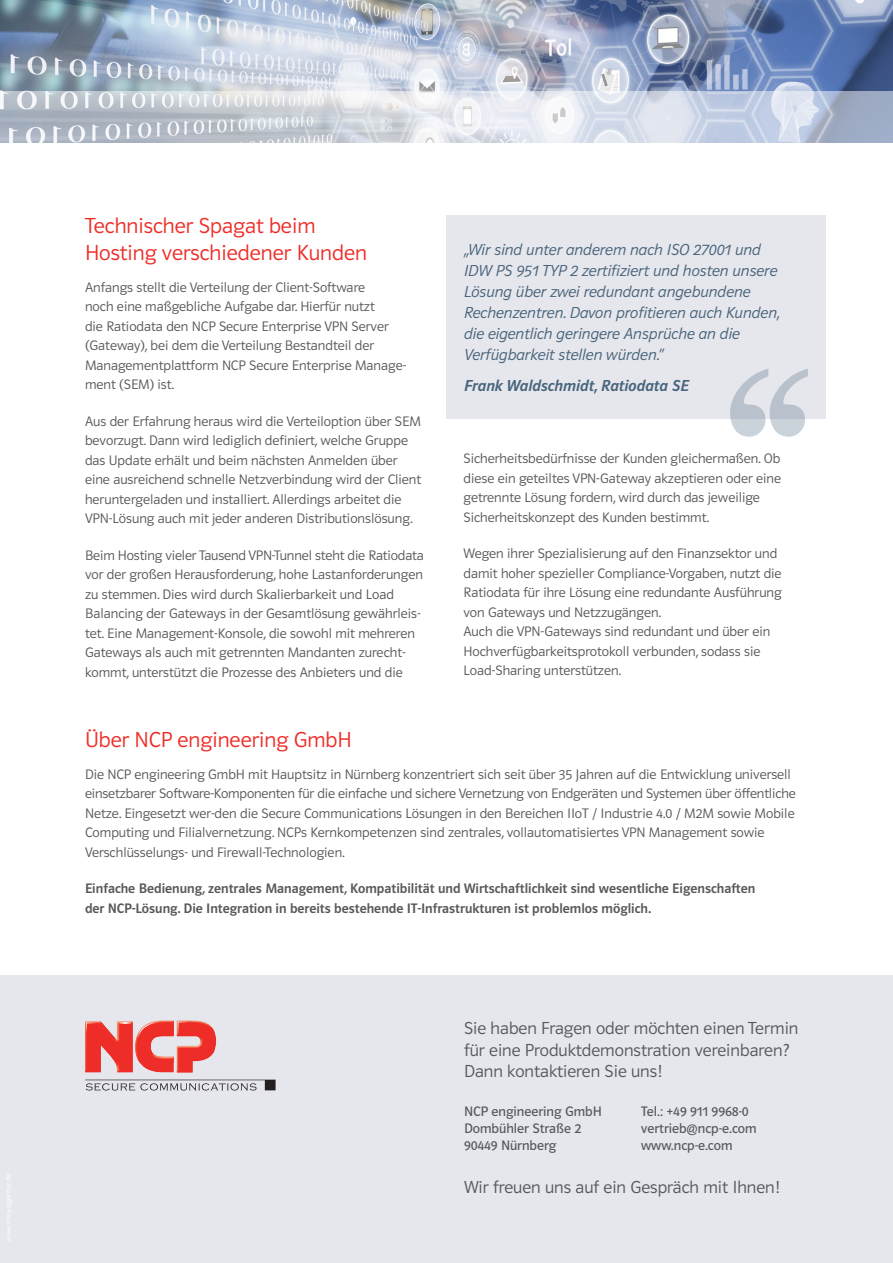
<style>
.page{position:relative;width:893px;height:1263px;background:#fff}
.page>*{position:absolute;margin:0;border:0;box-sizing:border-box;transform-origin:0 0}
.t1{font:22.5px/27px "Polo 22 Leicht";color:#ee2d28}
.t2{font:18px/21.6px "Polo 22 Leicht";color:#57585a}
.t3{font:16.5px/21px "Polo 22 Leicht Kursiv";color:#48647c}
.t4{font:16.5px "Polo 22 Krftg Kursiv";color:#48647c}
.t5{font:14.25px/19.5px "Polo 22 Leicht";color:#57585a}
.t6{font:14.25px/19.5px "Polo 22 Krftg";color:#57585a}
.t7{font:14.25px/17.1px "Polo 22 Buch";color:#57585a}
</style>
<div class="page">
<div style="left:0;top:976px;width:893px;height:287px;background:#e6e7ec"></div>
<img style="left:0;top:0;width:893px;height:91px">
<svg style="left:85px;top:1020px;width:131px;height:52px"></svg>
<img style="left:135px;top:1020px;width:35px;height:35px">
<img style="left:137px;top:1021px;width:35px;height:17px">
<svg style="left:85px;top:1080px;width:191px;height:11px"></svg>
<svg style="left:0;top:91px;width:893px;height:51px"></svg>
<div style="left:446px;top:216px;width:379px;height:203px;background:#e6e7ec"></div>
<svg style="left:730px;top:369px;width:78px;height:68px"></svg>
<h1 class="t1" style="left:85px;top:212px;width:284px">Technischer Spagat beim<br>Hosting verschiedener Kunden</h1>
<p class="t5" style="left:85px;top:277px;width:323px">Anfangs stellt die Verteilung der Client-Software<br>noch eine maßgebliche Aufgabe dar. Hierfür nutzt<br>die Ratiodata den NCP Secure Enterprise VPN Server (Gateway), bei dem die Verteilung Bestandteil der Managementplattform NCP Secure Enterprise Manage&shy;ment (SEM) ist.</p>
<p class="t5" style="left:85px;top:411px;width:338px">Aus der Erfahrung heraus wird die Verteiloption über SEM bevorzugt. Dann wird lediglich definiert, welche Gruppe das Update erhält und beim nächsten Anmelden über eine ausreichend schnelle Netzverbindung wird der Client heruntergeladen und installiert. Allerdings arbeitet die VPN-Lösung auch mit jeder anderen Distributionslösung.</p>
<p class="t5" style="left:85px;top:545px;width:340px">Beim Hosting vieler Tausend VPN-Tunnel steht die Ratiodata vor der großen Herausforderung, hohe Lastanforderungen zu stemmen. Dies wird durch Skalierbarkeit und Load Balancing der Gateways in der Gesamtlösung gewährleis&shy;tet. Eine Management-Konsole, die sowohl mit mehreren Gateways als auch mit getrennten Mandanten zurecht&shy;kommt, unterstützt die Prozesse des Anbieters und die</p>
<p class="t3" style="left:464px;top:239px;width:317px">„Wir sind unter anderem nach ISO 27001 und IDW PS 951 TYP 2 zertifiziert und hosten unsere Lösung über zwei redundant angebundene Rechenzentren. Davon profitieren auch Kunden, die eigentlich geringere Ansprüche an die Verfügbarkeit stellen würden.“</p>
<p class="t4" style="left:464px;top:377px;width:226px">Frank Waldschmidt, Ratiodata SE</p>
<p class="t5" style="left:463px;top:449px;width:319px">Sicherheitsbedürfnisse der Kunden gleichermaßen. Ob diese ein geteiltes VPN-Gateway akzeptieren oder eine getrennte Lösung fordern, wird durch das jeweilige Sicherheitskonzept des Kunden bestimmt.</p>
<p class="t5" style="left:463px;top:544px;width:320px">Wegen ihrer Spezialisierung auf den Finanzsektor und damit hoher spezieller Compliance-Vorgaben, nutzt die Ratiodata für ihre Lösung eine redundante Ausführung von Gateways und Netzzugängen.<br>Auch die VPN-Gateways sind redundant und über ein Hochverfügbarkeitsprotokoll verbunden, sodass sie Load-Sharing unterstützen.</p>
<h1 class="t1" style="left:85px;top:726px;width:268px">Über NCP engineering GmbH</h1>
<p class="t5" style="left:85px;top:764px;width:712px">Die NCP engineering GmbH mit Hauptsitz in Nürnberg konzentriert sich seit über 35 Jahren auf die Entwicklung universell einsetzbarer Software-Komponenten für die einfache und sichere Vernetzung von Endgeräten und Systemen über öffentliche Netze. Eingesetzt wer-den die Secure Communications Lösungen in den Bereichen IIoT / Industrie 4.0 / M2M sowie Mobile Computing und Filialvernetzung. NCPs Kernkompetenzen sind zentrales, vollautomatisiertes VPN Management sowie Verschlüsselungs- und Firewall-Technologien.</p>
<p class="t6" style="left:85px;top:879px;width:672px">Einfache Bedienung, zentrales Management, Kompatibilität und Wirtschaftlichkeit sind wesentliche Eigenschaften der NCP-Lösung. Die Integration in bereits bestehende IT-Infrastrukturen ist problemlos möglich.</p>
<p class="t2" style="left:464px;top:1017px;width:336px">Sie haben Fragen oder möchten einen Termin für eine Produktdemonstration vereinbaren?<br>Dann kontaktieren Sie uns!</p>
<p class="t7" style="left:464px;top:1102px;width:139px">NCP engineering GmbH<br>Dombühler Straße 2<br>90449 Nürnberg</p>
<p class="t7" style="left:641px;top:1102px;width:117px">Tel.: +49 911 9968-0 vertrieb@ncp-e.com www.ncp-e.com</p>
<p class="t2" style="left:464px;top:1176px;width:317px">Wir freuen uns auf ein Gespräch mit Ihnen!</p>
</div>
